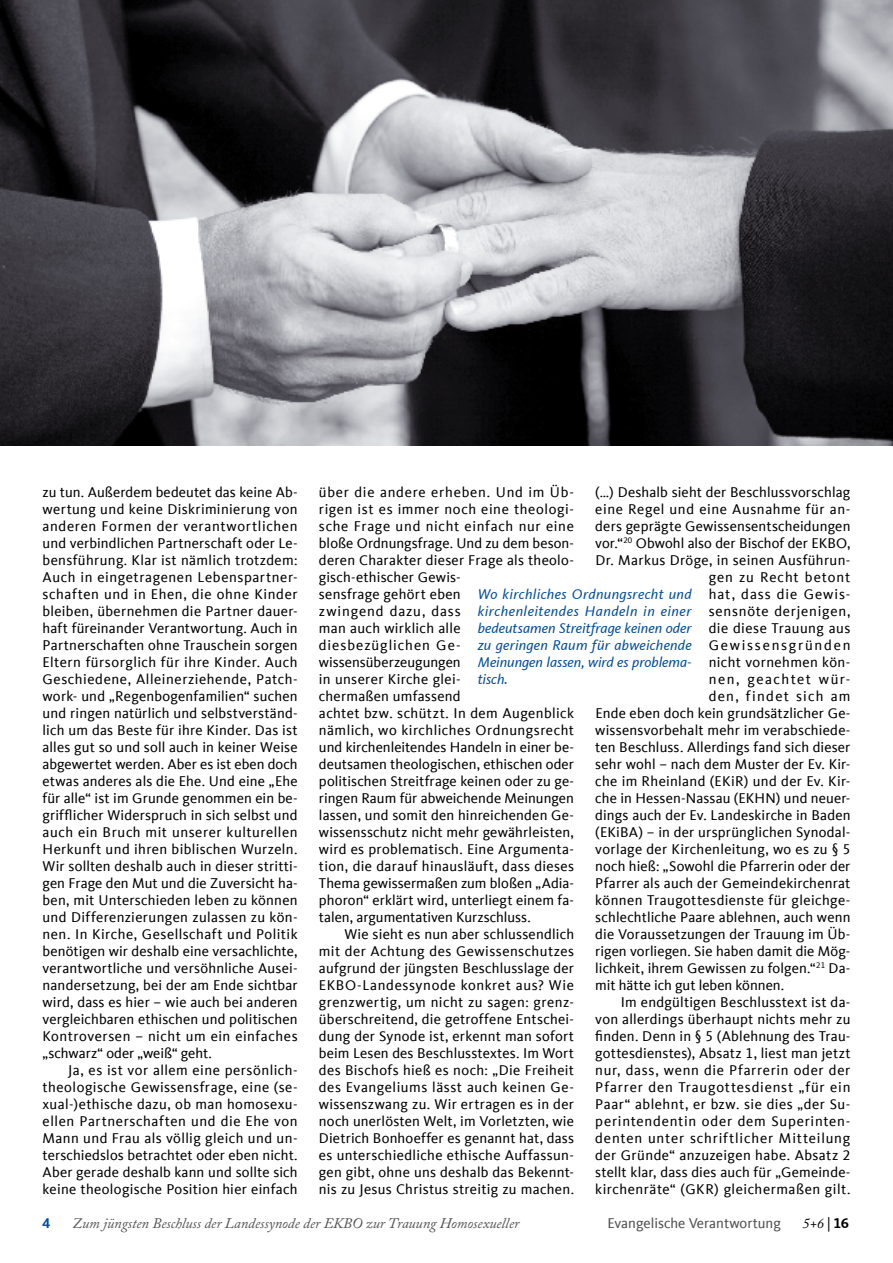
<style>
.page{position:relative;width:893px;height:1263px;background:#fff}
.page>*{position:absolute;margin:0;border:0;box-sizing:border-box;transform-origin:0 0}
.t1{font:14.55px/17px "CDU Kievit Tab";letter-spacing:.015em;color:#000;text-align:justify}
.t2{font:italic 14.55px/17px "CDU Kievit Tab";color:#004d9f;text-align:justify}
.t3{font:14.55px "CDU Kievit Tab";letter-spacing:.055em;color:#000}
.t4{font:14.55px "CDU Kievit Tab";letter-spacing:.035em;color:#000}
.t5{font:italic 14.55px "Adobe Caslon Pro";color:#504f53}
.t6{font:14.55px "CDU Kievit Tab";letter-spacing:.045em;color:#000}
.t7{font:14.55px "CDU Kievit Tab";letter-spacing:.05em;color:#000}
.t8{font:14.55px "CDU Kievit Tab";letter-spacing:.04em;color:#000}
.t9{font:14.55px "CDU Kievit Tab";color:#504f53}
.t10{font:14.55px "CDU Kievit Tab";letter-spacing:.065em;color:#000}
.t11{font:14.55px "CDU Kievit Tab";letter-spacing:.06em;color:#000}
.t12{font:14.55px "CDU Kievit Tab";letter-spacing:.12em;color:#000}
.t13{font:14.55px "CDU Kievit Tab";letter-spacing:.1em;color:#000}
.t14{font:14.55px "CDU Kievit Tab";letter-spacing:.085em;color:#000}
.t15{font:italic 14.55px "Adobe Caslon Pro";color:#000}
.t16{font:700 14.55px "CDU Kievit Tab";color:#004d9f}
.s1{font-family:"CDU Kievit Tab";font-style:normal}
.s2{font-family:"CDU Kievit Tab";font-weight:700;font-style:normal}
</style>
<div class="page">
<img style="left:0;top:0;width:893px;height:446px">
<p class="t1" style="left:43px;top:483px;width:257px">zu tun. Außerdem bedeutet das keine Ab&shy;wertung und keine Diskriminierung von anderen Formen der verantwortlichen und verbindlichen Partnerschaft oder Le&shy;bensführung. Klar ist nämlich trotzdem:<br>Auch in eingetragenen Lebenspartner&shy;schaften und in Ehen, die ohne Kinder bleiben, übernehmen die Partner dauer&shy;haft füreinander Verantwortung. Auch in Partnerschaften ohne Trauschein sorgen Eltern fürsorglich für ihre Kinder. Auch Geschiedene, Alleinerziehende, Patch&shy;work- und „Regenbogenfamilien“ suchen und ringen natürlich und selbstverständ&shy;lich um das Beste für ihre Kinder. Das ist alles gut so und soll auch in keiner Weise abgewertet werden. Aber es ist eben doch etwas anderes als die Ehe. Und eine „Ehe für alle“ ist im Grunde genommen ein be&shy;grifflicher Widerspruch in sich selbst und auch ein Bruch mit unserer kulturellen Herkunft und ihren biblischen Wurzeln.<br>Wir sollten deshalb auch in dieser stritti&shy;gen Frage den Mut und die Zuversicht ha&shy;ben, mit Unterschieden leben zu können und Differenzierungen zulassen zu kön&shy;nen. In Kirche, Gesellschaft und Politik benötigen wir deshalb eine versachlichte, verantwortliche und versöhnliche Ausei&shy;nandersetzung, bei der am Ende sichtbar wird, dass es hier – wie auch bei anderen vergleichbaren ethischen und politischen Kontroversen – nicht um ein einfaches „schwarz“ oder „weiß“ geht.</p>
<p class="t1" style="left:43px;top:1062px;width:257px;text-indent:26px">Ja, es ist vor allem eine persönlich&shy;theologische Gewissensfrage, eine (se&shy;xual-)ethische dazu, ob man homosexu&shy;ellen Partnerschaften und die Ehe von Mann und Frau als völlig gleich und un&shy;terschiedslos betrachtet oder eben nicht.<br>Aber gerade deshalb kann und sollte sich keine theologische Position hier einfach</p>
<p class="t1" style="left:319px;top:483px;width:257px;text-align:left">über die andere erheben. Und im Üb&shy;rigen ist es immer noch eine theologi&shy;sche Frage und nicht einfach nur eine bloße Ordnungsfrage. Und zu dem beson&shy;deren Charakter dieser Frage als theolo&shy;gisch-ethischer Gewis-<br>sensfrage gehört eben<br>zwingend dazu, dass<br>man auch wirklich alle diesbezüglichen Ge&shy;wissensüberzeugungen<br>in unserer Kirche glei-<br>chermaßen umfassend<br>achtet bzw. schützt. In dem Augenblick nämlich, wo kirchliches Ordnungsrecht und kirchenleitendes Handeln in einer be&shy;deutsamen theologischen, ethischen oder politischen Streitfrage keinen oder zu ge&shy;ringen Raum für abweichende Meinungen lassen, und somit den hinreichenden Ge&shy;wissensschutz nicht mehr gewährleisten, wird es problematisch. Eine Argumenta&shy;tion, die darauf hinausläuft, dass dieses Thema gewissermaßen zum bloßen „Adia&shy;phoron“ erklärt wird, unterliegt einem fa&shy;talen, argumentativen Kurzschluss.</p>
<p class="t1" style="left:319px;top:926px;width:257px;text-indent:26px">Wie sieht es nun aber schlussendlich mit der Achtung des Gewissenschutzes aufgrund der jüngsten Beschlusslage der EKBO-Landessynode konkret aus? Wie grenzwertig, um nicht zu sagen: grenz&shy;überschreitend, die getroffene Entschei&shy;dung der Synode ist, erkennt man sofort beim Lesen des Beschlusstextes. Im Wort des Bischofs hieß es noch: „Die Freiheit des Evangeliums lässt auch keinen Ge&shy;wissenszwang zu. Wir ertragen es in der noch unerlösten Welt, im Vorletzten, wie Dietrich Bonhoeffer es genannt hat, dass es unterschiedliche ethische Auffassun&shy;gen gibt, ohne uns deshalb das Bekennt&shy;nis zu Jesus Christus streitig zu machen.</p>
<p class="t1" style="left:595px;top:483px;width:257px">(…) Deshalb sieht der Beschlussvorschlag</p>
<p class="t8" style="left:595px;top:501px;width:257px">eine Regel und eine Ausnahme für an-</p>
<p class="t1" style="left:595px;top:517px;width:257px">ders geprägte Gewissensentscheidungen</p>
<p class="t1" style="left:595px;top:534px;width:257px">vor.“<sup>20</sup> Obwohl also der Bischof der EKBO,</p>
<p class="t1" style="left:595px;top:551px;width:257px">Dr. Markus Dröge, in seinen Ausführun-</p>
<p class="t11" style="left:709px;top:569px;width:143px">gen zu Recht betont</p>
<p class="t10" style="left:709px;top:586px;width:143px">hat, dass die Gewis-</p>
<p class="t3" style="left:709px;top:603px;width:143px">sensnöte derjenigen,</p>
<p class="t1" style="left:709px;top:620px;width:143px">die diese Trauung aus</p>
<p class="t12" style="left:709px;top:637px;width:143px">Gewissensgründen</p>
<p class="t1" style="left:709px;top:654px;width:143px">nicht vornehmen kön-</p>
<p class="t13" style="left:709px;top:671px;width:143px">nen, geachtet wür-</p>
<p class="t14" style="left:709px;top:688px;width:143px">den, findet sich am</p>
<p class="t1" style="left:595px;top:705px;width:257px">Ende eben doch kein grundsätzlicher Ge-</p>
<p class="t1" style="left:595px;top:722px;width:257px">wissensvorbehalt mehr im verabschiede-</p>
<p class="t1" style="left:595px;top:739px;width:257px">ten Beschluss. Allerdings fand sich dieser</p>
<p class="t1" style="left:595px;top:756px;width:257px">sehr wohl – nach dem Muster der Ev. Kir-</p>
<p class="t1" style="left:595px;top:773px;width:257px">che im Rheinland (EKiR) und der Ev. Kir-</p>
<p class="t1" style="left:595px;top:790px;width:257px">che in Hessen-Nassau (EKHN) und neuer-</p>
<p class="t1" style="left:595px;top:807px;width:257px">dings auch der Ev. Landeskirche in Baden</p>
<p class="t1" style="left:595px;top:824px;width:257px">(EKiBA) – in der ursprünglichen Synodal-</p>
<p class="t1" style="left:595px;top:841px;width:257px">vorlage der Kirchenleitung, wo es zu § 5</p>
<p class="t1" style="left:595px;top:858px;width:257px">noch hieß: „Sowohl die Pfarrerin oder der</p>
<p class="t1" style="left:595px;top:875px;width:257px">Pfarrer als auch der Gemeindekirchenrat</p>
<p class="t1" style="left:595px;top:892px;width:257px">können Traugottesdienste für gleichge-</p>
<p class="t1" style="left:595px;top:909px;width:257px">schlechtliche Paare ablehnen, auch wenn</p>
<p class="t1" style="left:595px;top:926px;width:257px">die Voraussetzungen der Trauung im Üb-</p>
<p class="t1" style="left:595px;top:943px;width:257px">rigen vorliegen. Sie haben damit die Mög-</p>
<p class="t1" style="left:595px;top:960px;width:257px">lichkeit, ihrem Gewissen zu folgen.“<sup>21</sup> Da-</p>
<p class="t1" style="left:595px;top:977px;width:190px">mit hätte ich gut leben können.</p>
<p class="t1" style="left:621px;top:994px;width:231px">Im endgültigen Beschlusstext ist da-</p>
<p class="t1" style="left:595px;top:1011px;width:257px">von allerdings überhaupt nichts mehr zu</p>
<p class="t1" style="left:595px;top:1028px;width:257px">finden. Denn in § 5 (Ablehnung des Trau-</p>
<p class="t1" style="left:595px;top:1045px;width:257px">gottesdienstes), Absatz 1, liest man jetzt</p>
<p class="t6" style="left:595px;top:1062px;width:257px">nur, dass, wenn die Pfarrerin oder der</p>
<p class="t3" style="left:595px;top:1079px;width:257px">Pfarrer den Traugottesdienst „für ein</p>
<p class="t4" style="left:595px;top:1096px;width:257px">Paar“ ablehnt, er bzw. sie dies „der Su-</p>
<p class="t7" style="left:595px;top:1113px;width:257px">perintendentin oder dem Superinten-</p>
<p class="t3" style="left:595px;top:1130px;width:257px">denten unter schriftlicher Mitteilung</p>
<p class="t1" style="left:595px;top:1147px;width:257px">der Gründe“ anzuzeigen habe. Absatz 2</p>
<p class="t1" style="left:595px;top:1164px;width:257px">stellt klar, dass dies auch für „Gemeinde-</p>
<p class="t4" style="left:595px;top:1181px;width:257px">kirchenräte“ (GKR) gleichermaßen gilt.</p>
<p class="t2" style="left:478px;top:585px;width:215px">Wo kirchliches Ordnungsrecht und kirchenleitendes Handeln in einer bedeutsamen Streitfrage keinen oder zu geringen Raum für abweichende Meinungen lassen, wird es problema&shy;tisch.</p>
<p class="t16" style="left:43px;top:1215px;width:9px">4</p>
<p class="t5" style="left:72px;top:1214px;width:449px">Zum jüngsten Beschluss der Landessynode der EKBO zur Trauung Homosexueller</p>
<p class="t9" style="left:607px;top:1215px;width:175px">Evangelische Verantwortung</p>
<p class="t15" style="left:802px;top:1214px;width:48px">5+6 <span class="s1">|</span> <span class="s2">16</span></p>
</div>
